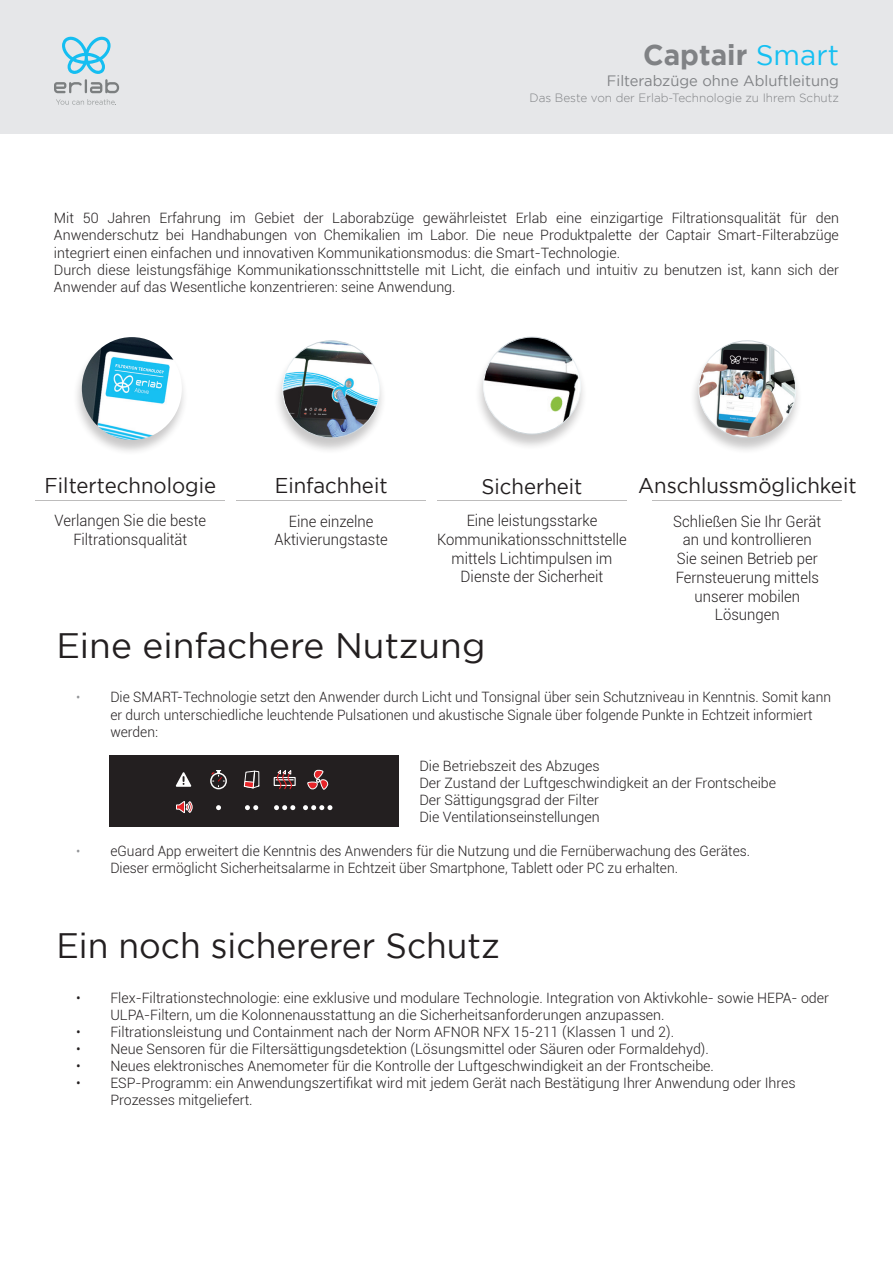
<style>
.page{position:relative;width:893px;height:1263px;background:#fff}
.page>*{position:absolute;margin:0;border:0;box-sizing:border-box;transform-origin:0 0}
.t1{font:35.25px "Gotham";color:#231f20;scale:.95 1}
.t2{font:35.25px "Gotham";color:#231f20}
.t3{font:700 28.5px "Gotham";color:#808285}
.t4{font:21.3px "Gotham";color:#231f20;scale:.95 1}
.t5{font:300 15.6px/18.8px "Roboto";color:#231f20;text-align:center;scale:.95 1}
.t6{font:15px "Gotham";color:#808285}
.t7{font:300 14.25px/17.1px "Roboto";color:#231f20}
.t8{font:300 12px "Gotham";color:#808285}
.s1{font-weight:400;color:#15c0f2}
.s2{font-size:13.5px;color:#939598}
</style>
<div class="page">
<div style="left:109px;top:755px;width:290px;height:71px;background:#231f20"></div>
<svg style="left:176px;top:772px;width:15px;height:15px"></svg>
<svg style="left:176px;top:801px;width:17px;height:12px"></svg>
<svg style="left:243px;top:770px;width:17px;height:19px"></svg>
<svg style="left:245px;top:805px;width:13px;height:5px"></svg>
<svg style="left:216px;top:805px;width:5px;height:5px"></svg>
<svg style="left:307px;top:769px;width:22px;height:21px"></svg>
<svg style="left:303px;top:805px;width:29px;height:5px"></svg>
<div style="left:274px;top:777px;width:22px;height:9px;border:1px solid #fff"></div>
<svg style="left:276px;top:770px;width:18px;height:20px"></svg>
<svg style="left:274px;top:805px;width:21px;height:5px"></svg>
<svg style="left:210px;top:770px;width:17px;height:19px"></svg>
<div style="left:0;top:0;width:893px;height:133px;background:#e6e7e9"></div>
<svg style="left:56px;top:99px;width:60px;height:6px"></svg>
<svg style="left:54px;top:36px;width:65px;height:57px"></svg>
<div style="left:474px;top:337px;width:113px;height:114px;background:#231f20;opacity:.25"></div>
<img style="left:484px;top:337px;width:96px;height:97px;border-radius:48px">
<hr style="left:437px;top:500px;width:190px;height:1px;background:#231f20">
<hr style="left:36px;top:500px;width:189px;height:1px;background:#231f20">
<hr style="left:236px;top:500px;width:190px;height:1px;background:#231f20">
<div style="left:273px;top:341px;width:113px;height:113px;background:#231f20;opacity:.25"></div>
<img style="left:283px;top:341px;width:97px;height:97px;border-radius:48px">
<hr style="left:652px;top:500px;width:190px;height:1px;background:#231f20">
<div style="left:689px;top:341px;width:113px;height:113px;background:#231f20;opacity:.25"></div>
<img style="left:699px;top:341px;width:97px;height:97px;border-radius:48px">
<div style="left:72px;top:337px;width:116px;height:120px;background:#231f20;opacity:.25"></div>
<img style="left:82px;top:337px;width:100px;height:103px">
<h2 class="t3" style="left:643px;top:38px;width:197px">Captair <span class="s1">Smart</span></h2>
<p class="t6" style="left:607px;top:72px;width:234px">Filterabzüge ohne Abluftleitung</p>
<p class="t8" style="left:530px;top:91px;width:311px">Das Beste von der Erlab-Technologie zu Ihrem Schutz</p>
<p class="t7" style="left:54px;top:209px;width:786px">Mit 50 Jahren Erfahrung im Gebiet der Laborabzüge gewährleistet Erlab eine einzigartige Filtrationsqualität für den Anwenderschutz bei Handhabungen von Chemikalien im Labor. Die neue Produktpalette der Captair Smart-Filterabzüge integriert einen einfachen und innovativen Kommunikationsmodus: die Smart-Technologie.<br>Durch diese leistungsfähige Kommunikationsschnittstelle mit Licht, die einfach und intuitiv zu benutzen ist, kann sich der Anwender auf das Wesentliche konzentrieren: seine Anwendung.</p>
<h3 class="t4" style="left:45px;top:474px;width:182px">Filtertechnologie</h3>
<p class="t5" style="left:55px;top:511px;width:161px">Verlangen Sie die beste<br>Filtrationsqualität</p>
<h3 class="t4" style="left:275px;top:474px;width:120px">Einfachheit</h3>
<h3 class="t4" style="left:638px;top:474px;width:231px">Anschlussmöglichkeit</h3>
<p class="t5" style="left:673px;top:511px;width:157px">Schließen Sie Ihr Gerät an und kontrollieren<br>Sie seinen Betrieb per<br>Fernsteuerung mittels unserer mobilen<br>Lösungen</p>
<h3 class="t4" style="left:481px;top:475px;width:108px">Sicherheit</h3>
<p class="t5" style="left:437px;top:511px;width:201px">Eine leistungsstarke<br>Kommunikationsschnittstelle mittels Lichtimpulsen im<br>Dienste der Sicherheit</p>
<p class="t5" style="left:275px;top:511px;width:121px">Eine einzelne<br>Aktivierungstaste</p>
<h1 class="t2" style="left:56px;top:626px;width:431px">Eine einfachere Nutzung</h1>
<p class="t7" style="left:110px;top:688px;width:722px;text-indent:-34px"><span class="s2">•</span> Die SMART-Technologie setzt den Anwender durch Licht und Tonsignal über sein Schutzniveau in Kenntnis. Somit kann er durch unterschiedliche leuchtende Pulsationen und akustische Signale über folgende Punkte in Echtzeit informiert werden:</p>
<p class="t7" style="left:419px;top:757px;width:358px">Die Betriebszeit des Abzuges<br>Der Zustand der Luftgeschwindigkeit an der Frontscheibe Der Sättigungsgrad der Filter<br>Die Ventilationseinstellungen</p>
<p class="t7" style="left:110px;top:842px;width:641px;text-indent:-34px"><span class="s2">•</span> eGuard App erweitert die Kenntnis des Anwenders für die Nutzung und die Fernüberwachung des Gerätes.<br>Dieser ermöglicht Sicherheitsalarme in Echtzeit über Smartphone, Tablett oder PC zu erhalten.</p>
<h1 class="t1" style="left:56px;top:926px;width:468px">Ein noch sichererer Schutz</h1>
<p class="t7" style="left:110px;top:988px;width:720px;text-indent:-34px">• Flex-Filtrationstechnologie: eine exklusive und modulare Technologie. Integration von Aktivkohle- sowie HEPA- oder<br>ULPA-Filtern, um die Kolonnenausstattung an die Sicherheitsanforderungen anzupassen.</p>
<p class="t7" style="left:76px;top:1023px;width:599px">• Filtrationsleistung und Containment nach der Norm AFNOR NFX 15-211 (Klassen 1 und 2).</p>
<p class="t7" style="left:76px;top:1040px;width:634px">• Neue Sensoren für die Filtersättigungsdetektion (Lösungsmittel oder Säuren oder Formaldehyd).</p>
<p class="t7" style="left:76px;top:1057px;width:639px">• Neues elektronisches Anemometer für die Kontrolle der Luftgeschwindigkeit an der Frontscheibe.</p>
<p class="t7" style="left:110px;top:1074px;width:687px;text-indent:-34px">• ESP-Programm: ein Anwendungszertifikat wird mit jedem Gerät nach Bestätigung Ihrer Anwendung oder Ihres<br>Prozesses mitgeliefert.</p>
</div>
